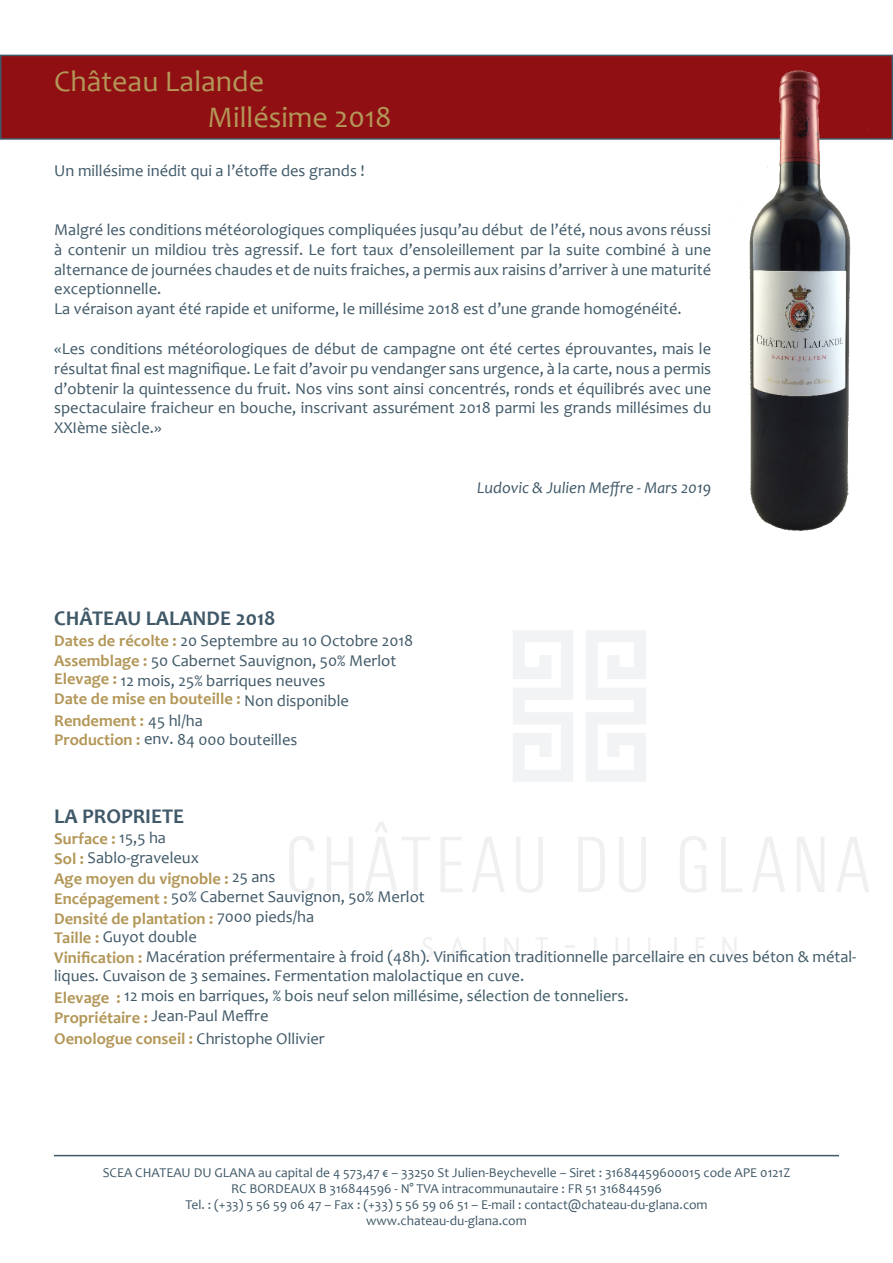
<style>
.page{position:relative;width:893px;height:1263px;background:#fff}
.page>*{position:absolute;margin:0;border:0;box-sizing:border-box;transform-origin:0 0}
.t1{font:30px "Candara";color:#b39758}
.t2{font:700 21px "Candara";color:#405968}
.t3{font:16.5px/19.8px "Candara";color:#405968;text-align:justify}
.t4{font:700 16.5px "Candara";color:#b39758}
.t5{font:16.5px "Candara";color:#3f5c66}
.t6{font:italic 16.5px "Candara";color:#405968}
.t7{font:13.5px "Candara";color:#405968}
.s1{font-weight:700;color:#b39758}
.s2{font-weight:400;color:#405968}
.s3{color:#405968}
</style>
<div class="page">
<svg style="left:513px;top:631px;width:60px;height:151px"></svg>
<svg style="left:586px;top:631px;width:60px;height:151px"></svg>
<svg style="left:289px;top:836px;width:25px;height:57px"></svg>
<svg style="left:327px;top:837px;width:26px;height:55px"></svg>
<svg style="left:365px;top:822px;width:65px;height:70px"></svg>
<svg style="left:441px;top:837px;width:22px;height:55px"></svg>
<svg style="left:472px;top:837px;width:33px;height:55px"></svg>
<svg style="left:516px;top:837px;width:27px;height:56px"></svg>
<svg style="left:578px;top:837px;width:27px;height:55px"></svg>
<svg style="left:619px;top:837px;width:27px;height:56px"></svg>
<svg style="left:680px;top:836px;width:26px;height:57px"></svg>
<svg style="left:721px;top:837px;width:21px;height:55px"></svg>
<svg style="left:752px;top:837px;width:33px;height:55px"></svg>
<svg style="left:797px;top:837px;width:27px;height:55px"></svg>
<svg style="left:837px;top:837px;width:32px;height:55px"></svg>
<svg style="left:423px;top:937px;width:10px;height:21px"></svg>
<svg style="left:450px;top:937px;width:15px;height:20px"></svg>
<hr style="left:483px;top:937px;width:2px;height:20px;background:#231f20">
<svg style="left:504px;top:937px;width:14px;height:20px"></svg>
<svg style="left:536px;top:937px;width:12px;height:20px"></svg>
<svg style="left:565px;top:945px;width:9px;height:3px"></svg>
<svg style="left:592px;top:937px;width:4px;height:24px"></svg>
<svg style="left:616px;top:937px;width:14px;height:21px"></svg>
<svg style="left:648px;top:937px;width:9px;height:20px"></svg>
<hr style="left:674px;top:937px;width:3px;height:20px;background:#231f20">
<svg style="left:696px;top:937px;width:9px;height:20px"></svg>
<svg style="left:722px;top:937px;width:14px;height:20px"></svg>
<div style="left:1px;top:55px;width:891px;height:84px;background:#900f13"></div>
<div style="left:0;top:55px;width:893px;height:85px;border:2px solid #405968"></div>
<img style="left:646px;top:54px;width:247px;height:477px">
<hr style="left:54px;top:1155px;width:785px;height:1px;background:#405968">
<p class="t1" style="left:54px;top:62px;width:212px">Château Lalande</p>
<p class="t1" style="left:208px;top:98px;width:186px">Millésime 2018</p>
<p class="t3" style="left:54px;top:160px;width:312px">Un millésime inédit qui a l’étoffe des grands !</p>
<p class="t3" style="left:54px;top:220px;width:658px">Malgré les conditions météorologiques compliquées jusqu’au début de l’été, nous avons réussi à contenir un mildiou très agressif. Le fort taux d’ensoleillement par la suite combiné à une alternance de journées chaudes et de nuits fraiches, a permis aux raisins d’arriver à une maturité exceptionnelle.</p>
<p class="t3" style="left:54px;top:299px;width:629px">La véraison ayant été rapide et uniforme, le millésime 2018 est d’une grande homogénéité.</p>
<p class="t3" style="left:54px;top:338px;width:658px">«Les conditions météorologiques de début de campagne ont été certes éprouvantes, mais le résultat final est magnifique. Le fait d’avoir pu vendanger sans urgence, à la carte, nous a permis d’obtenir la quintessence du fruit. Nos vins sont ainsi concentrés, ronds et équilibrés avec une spectaculaire fraicheur en bouche, inscrivant assurément 2018 parmi les grands millésimes du XXIème siècle.»</p>
<p class="t2" style="left:54px;top:605px;width:223px">CHÂTEAU LALANDE 2018</p>
<p class="t3" style="left:54px;top:631px;width:361px"><span class="s1">Dates de récolte :</span> 20 Septembre au 10 Octobre 2018</p>
<p class="t3" style="left:54px;top:651px;width:344px"><span class="s1">Assemblage :</span> 50 Cabernet Sauvignon, 50% Merlot</p>
<p class="t3" style="left:54px;top:671px;width:296px;line-height:18.3px"><span class="s1">Elevage :</span> 12 mois, 25% barriques neuves<br><span class="s1">Date de mise en bouteille :</span> Non disponible</p>
<p class="t4" style="left:54px;top:710px;width:150px">Rendement : <span class="s2">45 hl/ha</span></p>
<p class="t3" style="left:54px;top:730px;width:245px"><span class="s1">Production :</span> env. 84 000 bouteilles</p>
<p class="t6" style="left:477px;top:477px;width:236px">Ludovic &amp; Julien Meffre - Mars 2019</p>
<p class="t2" style="left:54px;top:803px;width:132px">LA PROPRIETE</p>
<p class="t4" style="left:54px;top:829px;width:113px">Surface : <span class="s2">15,5 ha</span></p>
<p class="t3" style="left:54px;top:847px;width:146px"><span class="s1">Sol :</span> Sablo-graveleux</p>
<p class="t4" style="left:54px;top:868px;width:223px">Age moyen du vignoble : <span class="s2">25 ans</span></p>
<p class="t3" style="left:54px;top:887px;width:372px"><span class="s1">Encépagement :</span> 50% Cabernet Sauvignon, 50% Merlot</p>
<p class="t4" style="left:54px;top:908px;width:262px">Densité de plantation : <span class="s2">7000 pieds/ha</span></p>
<p class="t3" style="left:54px;top:926px;width:144px"><span class="s1">Taille :</span> Guyot double</p>
<p class="t3" style="left:54px;top:946px;width:803px"><span class="s1">Vinification :</span> Macération préfermentaire à froid (48h). Vinification traditionnelle parcellaire en cuves béton &amp; métal&shy;liques. Cuvaison de 3 semaines. Fermentation malolactique en cuve.</p>
<p class="t5" style="left:54px;top:985px;width:576px"><span class="s1">Elevage :</span> <span class="s3">12 mois en barriques,</span> % bois neuf selon millésime, sélection de tonneliers.</p>
<p class="t3" style="left:54px;top:1006px;width:216px"><span class="s1">Propriétaire :</span> Jean-Paul Meffre</p>
<p class="t3" style="left:54px;top:1029px;width:272px"><span class="s1">Oenologue conseil :</span> Christophe Ollivier</p>
<p class="t7" style="left:103px;top:1164px;width:689px">SCEA CHATEAU DU GLANA au capital de 4 573,47 € – 33250 St Julien-Beychevelle – Siret : 31684459600015 code APE 0121Z</p>
<p class="t7" style="left:231px;top:1180px;width:432px">RC BORDEAUX B 316844596 - N° TVA intracommunautaire : FR 51 316844596</p>
<p class="t7" style="left:185px;top:1196px;width:524px">Tel. : (+33) 5 56 59 06 47 – Fax : (+33) 5 56 59 06 51 – E-mail : contact@chateau-du-glana.com</p>
<p class="t7" style="left:366px;top:1212px;width:162px">www.chateau-du-glana.com</p>
</div>
